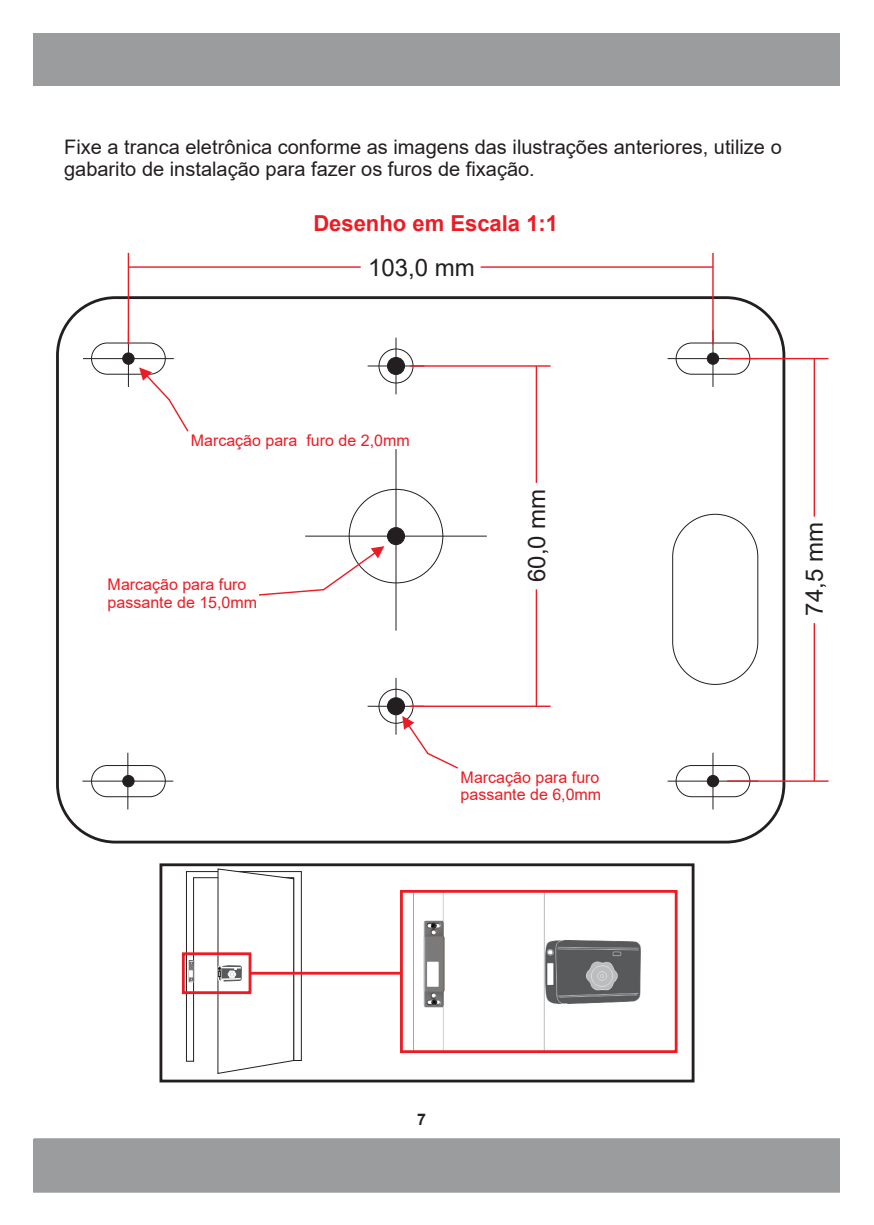
<style>
.page{position:relative;width:874px;height:1225px;background:#fff}
.page>*{position:absolute;margin:0;border:0;box-sizing:border-box;transform-origin:0 0}
.t1{font:24px "Arial";color:#231f20}
.t2{font:700 22px "Arial";color:#ed1c24}
.t3{font:20px/22.4px "Arial";color:#231f20}
.t4{font:16px/17.8px "Arial";color:#ed1c24}
.t5{font:700 16px "Arial";color:#231f20}
</style>
<div class="page">
<div style="left:34px;top:33px;width:805px;height:53px;background:#9a9c9e"></div>
<svg style="left:33px;top:1138px;width:807px;height:55px;background:#aaacae"></svg>
<div style="left:34px;top:1139px;width:805px;height:52px;background:#9a9c9e"></div>
<div style="left:56px;top:296px;width:729px;height:547px;border:3px solid #231f20;border-radius:58px"></div>
<div style="left:91px;top:343px;width:74px;height:31px;border:1px solid #231f20;border-radius:16px"></div>
<div style="left:91px;top:765px;width:74px;height:32px;border:1px solid #231f20;border-radius:16px"></div>
<div style="left:675px;top:765px;width:74px;height:32px;border:1px solid #231f20;border-radius:16px"></div>
<div style="left:675px;top:343px;width:74px;height:31px;border:1px solid #231f20;border-radius:16px"></div>
<div style="left:706px;top:353px;width:12px;height:11px;background:#231f20;border:1px solid #231f20;border-radius:50%"></div>
<div style="left:122px;top:353px;width:12px;height:11px;background:#231f20;border:1px solid #231f20;border-radius:50%"></div>
<div style="left:122px;top:775px;width:12px;height:12px;background:#231f20;border:1px solid #231f20;border-radius:50%"></div>
<div style="left:706px;top:775px;width:12px;height:12px;background:#231f20;border:1px solid #231f20;border-radius:50%"></div>
<div style="left:672px;top:514px;width:85px;height:170px;border:1px solid #231f20;border-radius:43px"></div>
<hr style="left:667px;top:781px;width:91px;height:1px;background:#231f20">
<hr style="left:712px;top:753px;width:1px;height:56px;background:#231f20">
<hr style="left:82px;top:781px;width:91px;height:1px;background:#231f20">
<hr style="left:127px;top:753px;width:1px;height:56px;background:#231f20">
<hr style="left:83px;top:358px;width:91px;height:1px;background:#231f20">
<hr style="left:128px;top:330px;width:1px;height:57px;background:#231f20">
<hr style="left:667px;top:358px;width:91px;height:1px;background:#231f20">
<hr style="left:712px;top:330px;width:1px;height:57px;background:#231f20">
<hr style="left:712px;top:253px;width:1px;height:91px;background:#ed1c24">
<hr style="left:128px;top:253px;width:1px;height:91px;background:#ed1c24">
<hr style="left:480px;top:266px;width:232px;height:2px;background:#ed1c24">
<hr style="left:128px;top:266px;width:232px;height:2px;background:#ed1c24">
<hr style="left:395px;top:449px;width:1px;height:181px;background:#231f20">
<hr style="left:305px;top:536px;width:181px;height:1px;background:#231f20">
<div style="left:387px;top:527px;width:17px;height:18px;background:#231f20;border:1px solid #231f20;border-radius:50%"></div>
<div style="left:378px;top:349px;width:35px;height:34px;border:1px solid #231f20;border-radius:50%"></div>
<div style="left:378px;top:689px;width:35px;height:34px;border:1px solid #231f20;border-radius:50%"></div>
<hr style="left:726px;top:780px;width:102px;height:2px;background:#ed1c24">
<hr style="left:726px;top:358px;width:102px;height:1px;background:#ed1c24">
<hr style="left:813px;top:623px;width:1px;height:158px;background:#ed1c24">
<hr style="left:813px;top:358px;width:1px;height:158px;background:#ed1c24">
<hr style="left:395px;top:338px;width:1px;height:56px;background:#231f20">
<hr style="left:367px;top:366px;width:57px;height:1px;background:#231f20">
<hr style="left:395px;top:678px;width:1px;height:56px;background:#231f20">
<hr style="left:367px;top:706px;width:57px;height:1px;background:#231f20">
<hr style="left:410px;top:705px;width:140px;height:2px;background:#ed1c24">
<hr style="left:410px;top:365px;width:140px;height:2px;background:#ed1c24">
<hr style="left:535px;top:589px;width:2px;height:117px;background:#ed1c24">
<hr style="left:535px;top:366px;width:2px;height:117px;background:#ed1c24">
<div style="left:387px;top:357px;width:17px;height:18px;background:#231f20;border:1px solid #231f20;border-radius:50%"></div>
<div style="left:387px;top:697px;width:17px;height:18px;background:#231f20;border:1px solid #231f20;border-radius:50%"></div>
<svg style="left:139px;top:367px;width:49px;height:64px"></svg>
<svg style="left:402px;top:716px;width:56px;height:52px"></svg>
<svg style="left:259px;top:546px;width:125px;height:49px"></svg>
<svg style="left:186px;top:868px;width:115px;height:206px"></svg>
<img style="left:188px;top:961px;width:6px;height:21px">
<div style="left:182px;top:952px;width:69px;height:42px;border:3px solid #ed1c24"></div>
<img style="left:413px;top:894px;width:228px;height:155px">
<div style="left:400px;top:890px;width:277px;height:163px;border:3px solid #ed1c24"></div>
<hr style="left:250px;top:971px;width:151px;height:3px;background:#ed1c24">
<div style="left:159px;top:863px;width:535px;height:219px;border:3px solid #231f20"></div>
<svg style="left:430px;top:922px;width:6px;height:7px"></svg>
<svg style="left:431px;top:999px;width:6px;height:6px"></svg>
<p class="t3" style="left:64px;top:137px;width:718px">Fixe a tranca eletrônica conforme as imagens das ilustrações anteriores, utilize o gabarito de instalação para fazer os furos de fixação.</p>
<p class="t2" style="left:313px;top:214px;width:246px">Desenho em Escala 1:1</p>
<p class="t1" style="left:368px;top:258px;width:108px">103,0 mm</p>
<p class="t4" style="left:191px;top:432px;width:220px">Marcação para furo de 2,0mm</p>
<p class="t4" style="left:108px;top:577px;width:151px">Marcação para furo passante de 15,0mm</p>
<p class="t1" style="left:527px;top:582px;width:95px;rotate:-90deg">60,0 mm</p>
<p class="t1" style="left:805px;top:616px;width:95px;rotate:-90deg">74,5 mm</p>
<p class="t4" style="left:460px;top:769px;width:142px">Marcação para furo passante de 6,0mm</p>
<p class="t5" style="left:417px;top:1113px;width:10px">7</p>
</div>
